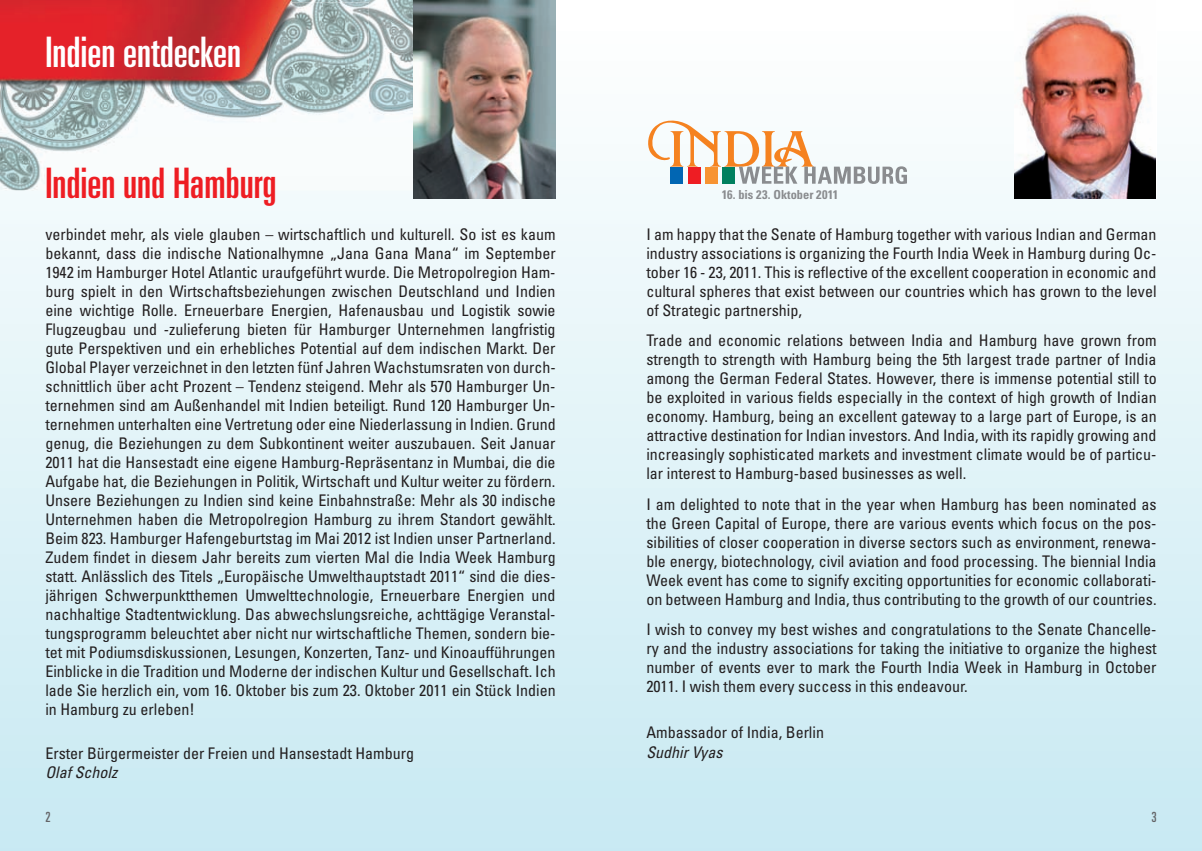
<style>
.page{position:relative;width:1202px;height:851px;background:#fff}
.page>*{position:absolute;margin:0;border:0;box-sizing:border-box;transform-origin:0 0}
.t1{font:ultra-condensed 42px "Univers LT";color:#ee1d23}
.t2{font:ultra-condensed 42px "Univers LT";color:#fff}
.t3{font:condensed 16px/19px "Univers LT";color:#231f20;text-align:justify}
.t4{font:condensed 16px/19px "Univers";color:#231f20;text-align:justify}
.t5{font:italic condensed 16px "Univers";color:#231f20}
.t6{font:ultra-condensed 14px "Univers LT";color:#636366}
.t7{font:700 condensed 12.4px "Univers LT";color:#8a8c8f}
</style>
<div class="page">
<div style="left:601px;top:0;width:601px;height:850px;background:linear-gradient(to bottom,#fffffe,#c8e9f2)"></div>
<svg style="left:0;top:161px;width:601px;height:689px;background:#ddf1f6"></svg>
<img style="left:0;top:0;width:414px;height:190px">
<img style="left:414px;top:0;width:142px;height:198px">
<img style="left:1015px;top:0;width:140px;height:198px">
<img style="left:0;top:0;width:369px;height:100px">
<svg style="left:646px;top:118px;width:261px;height:66px"></svg>
<h1 class="t2" style="left:45px;top:28px;width:197px">Indien entdecken</h1>
<h1 class="t1" style="left:45px;top:160px;width:233px">Indien und Hamburg</h1>
<p class="t3" style="left:45px;top:225px;width:512px">verbindet mehr, als viele glauben – wirtschaftlich und kulturell. So ist es kaum bekannt, dass die indische Nationalhymne „Jana Gana Mana“ im September 1942 im Hamburger Hotel Atlantic uraufgeführt wurde. Die Metropolregion Ham&shy;burg spielt in den Wirtschaftsbeziehungen zwischen Deutschland und Indien eine wichtige Rolle. Erneuerbare Energien, Hafenausbau und Logistik sowie Flugzeugbau und -zulieferung bieten für Hamburger Unternehmen langfristig gute Perspektiven und ein erhebliches Potential auf dem indischen Markt. Der Global Player verzeichnet in den letzten fünf Jahren Wachstumsraten von durch&shy;schnittlich über acht Prozent – Tendenz steigend. Mehr als 570 Hamburger Un&shy;ternehmen sind am Außenhandel mit Indien beteiligt. Rund 120 Hamburger Un&shy;ternehmen unterhalten eine Vertretung oder eine Niederlassung in Indien. Grund genug, die Beziehungen zu dem Subkontinent weiter auszubauen. Seit Januar 2011 hat die Hansestadt eine eigene Hamburg-Repräsentanz in Mumbai, die die Aufgabe hat, die Beziehungen in Politik, Wirtschaft und Kultur weiter zu fördern.<br>Unsere Beziehungen zu Indien sind keine Einbahnstraße: Mehr als 30 indische Unternehmen haben die Metropolregion Hamburg zu ihrem Standort gewählt.<br>Beim 823. Hamburger Hafengeburtstag im Mai 2012 ist Indien unser Partnerland.<br>Zudem findet in diesem Jahr bereits zum vierten Mal die India Week Hamburg statt. Anlässlich des Titels „Europäische Umwelthauptstadt 2011“ sind die dies&shy;jährigen Schwerpunktthemen Umwelttechnologie, Erneuerbare Energien und nachhaltige Stadtentwicklung. Das abwechslungsreiche, achttägige Veranstal&shy;tungsprogramm beleuchtet aber nicht nur wirtschaftliche Themen, sondern bie&shy;tet mit Podiumsdiskussionen, Lesungen, Konzerten, Tanz- und Kinoaufführungen Einblicke in die Tradition und Moderne der indischen Kultur und Gesellschaft. Ich lade Sie herzlich ein, vom 16. Oktober bis zum 23. Oktober 2011 ein Stück Indien in Hamburg zu erleben!</p>
<p class="t3" style="left:45px;top:743px;width:370px">Erster Bürgermeister der Freien und Hansestadt Hamburg</p>
<p class="t5" style="left:45px;top:762px;width:74px">Olaf Scholz</p>
<p class="t6" style="left:45px;top:809px;width:7px">2</p>
<p class="t7" style="left:722px;top:187px;width:118px">16. bis 23. Oktober 2011</p>
<p class="t4" style="left:646px;top:224px;width:512px">I am happy that the Senate of Hamburg together with various Indian and German industry associations is organizing the Fourth India Week in Hamburg during Oc&shy;tober 16 - 23, 2011. This is reflective of the excellent cooperation in economic and cultural spheres that exist between our countries which has grown to the level of Strategic partnership,</p>
<p class="t4" style="left:646px;top:331px;width:512px">Trade and economic relations between India and Hamburg have grown from strength to strength with Hamburg being the 5th largest trade partner of India among the German Federal States. However, there is immense potential still to be exploited in various fields especially in the context of high growth of Indian economy. Hamburg, being an excellent gateway to a large part of Europe, is an attractive destination for Indian investors. And India, with its rapidly growing and increasingly sophisticated markets and investment climate would be of particu&shy;lar interest to Hamburg-based businesses as well.</p>
<p class="t4" style="left:646px;top:494px;width:512px">I am delighted to note that in the year when Hamburg has been nominated as the Green Capital of Europe, there are various events which focus on the pos&shy;sibilities of closer cooperation in diverse sectors such as environment, renewa&shy;ble energy, biotechnology, civil aviation and food processing. The biennial India Week event has come to signify exciting opportunities for economic collaborati&shy;on between Hamburg and India, thus contributing to the growth of our countries.</p>
<p class="t4" style="left:646px;top:619px;width:512px">I wish to convey my best wishes and congratulations to the Senate Chancelle&shy;ry and the industry associations for taking the initiative to organize the highest number of events ever to mark the Fourth India Week in Hamburg in October 2011. I wish them every success in this endeavour.</p>
<p class="t4" style="left:646px;top:722px;width:179px">Ambassador of India, Berlin</p>
<p class="t5" style="left:646px;top:742px;width:78px">Sudhir Vyas</p>
<p class="t6" style="left:1151px;top:809px;width:7px">3</p>
</div>
